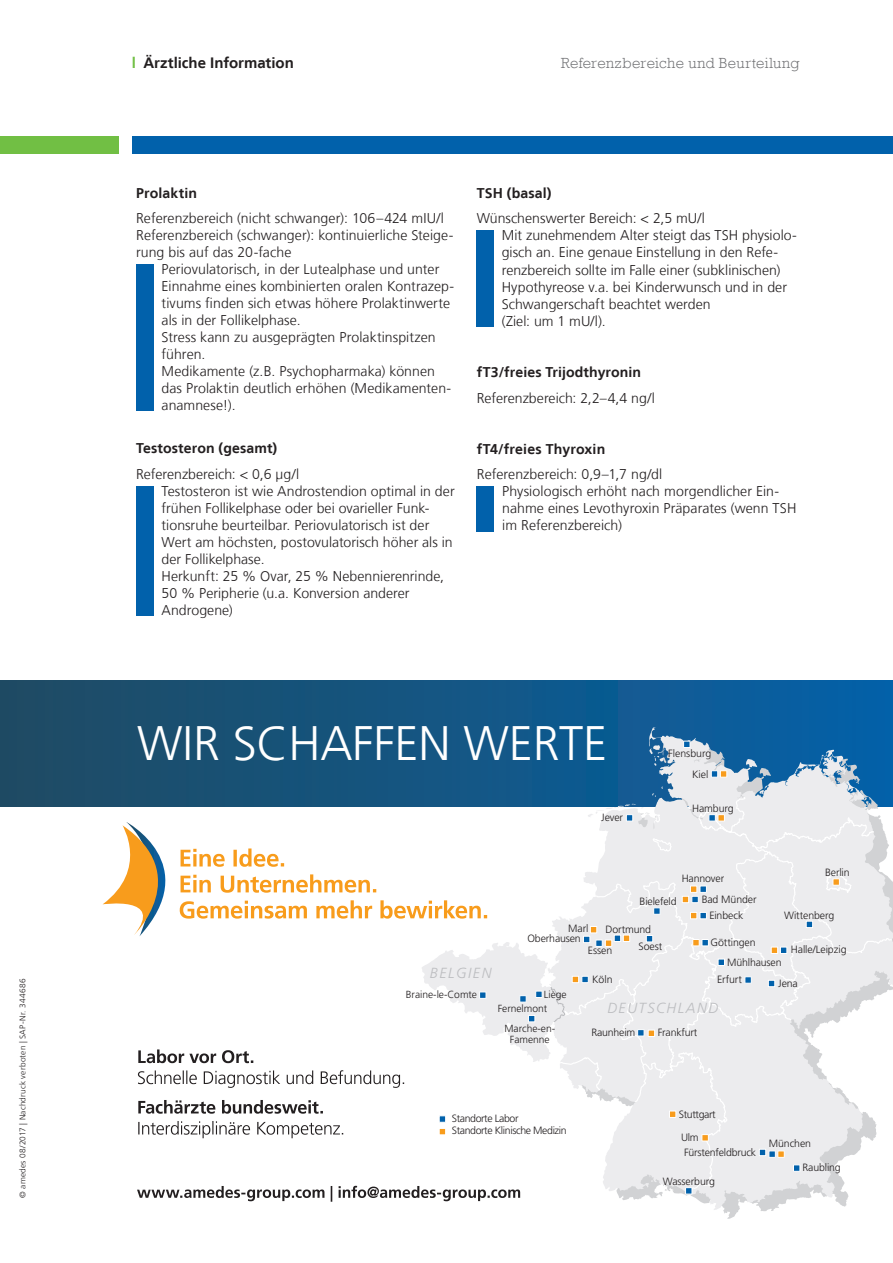
<style>
.page{position:relative;width:893px;height:1263px;background:#fff}
.page>*{position:absolute;margin:0;border:0;box-sizing:border-box;transform-origin:0 0}
.t1{font:300 48.15px "Frutiger LT";letter-spacing:-.005em;color:#fff}
.t2{font:300 15px "Rockwell";letter-spacing:.02em;color:#6c6d70}
.t3{font:700 15px "Frutiger LT";color:#231f20}
.t4{font:italic 300 14.7px "Frutiger LT";letter-spacing:.1em;color:#bcbdc0}
.t5{font:300 14.1px/17.1px "Frutiger LT";color:#231f20}
.t6{font:700 14.1px "Frutiger LT";letter-spacing:.01em;color:#231f20}
.t7{font:300 10.5px/20.7px "Frutiger";letter-spacing:-.015em;color:#231f20}
.t8{font:300 10.5px/12.8px "Frutiger";letter-spacing:-.035em;color:#231f20}
.t9{font:300 10.35px/10.9px "Frutiger";color:#231f20;text-align:center}
.t10{font:300 8.25px "Frutiger LT";letter-spacing:.03em;color:#231f20}
.s1{color:#71bf44}
</style>
<div class="page">
<div style="left:132px;top:136px;width:761px;height:17px;background:#0161ab"></div>
<div style="left:0;top:136px;width:119px;height:17px;background:#71bf44"></div>
<div style="left:136px;top:486px;width:17px;height:129px;background:#0161ab"></div>
<div style="left:476px;top:230px;width:17px;height:96px;background:#0161ab"></div>
<div style="left:477px;top:486px;width:17px;height:45px;background:#0161ab"></div>
<div style="left:136px;top:264px;width:17px;height:146px;background:#0161ab"></div>
<div style="left:0;top:680px;width:893px;height:126px;background:linear-gradient(to right,#204b62,#0661a8)"></div>
<svg style="left:137px;top:1186px;width:383px;height:16px"></svg>
<svg style="left:138px;top:1121px;width:205px;height:17px"></svg>
<svg style="left:138px;top:1100px;width:185px;height:14px"></svg>
<svg style="left:138px;top:1070px;width:266px;height:18px"></svg>
<svg style="left:138px;top:1049px;width:115px;height:14px"></svg>
<svg style="left:547px;top:727px;width:346px;height:483px"></svg>
<svg style="left:588px;top:786px;width:88px;height:10px"></svg>
<svg style="left:649px;top:745px;width:29px;height:30px"></svg>
<svg style="left:816px;top:750px;width:62px;height:46px;background:#689bc2"></svg>
<svg style="left:559px;top:796px;width:334px;height:398px"></svg>
<svg style="left:422px;top:942px;width:144px;height:120px"></svg>
<div style="left:833px;top:878px;width:7px;height:7px;background:#f89c1c;border:1px solid #fff"></div>
<div style="left:581px;top:976px;width:8px;height:7px;background:#0161ab;border:1px solid #fff"></div>
<div style="left:583px;top:936px;width:7px;height:7px;background:#0161ab;border:1px solid #fff"></div>
<div style="left:595px;top:940px;width:8px;height:7px;background:#0161ab;border:1px solid #fff"></div>
<div style="left:614px;top:935px;width:7px;height:7px;background:#0161ab;border:1px solid #fff"></div>
<div style="left:653px;top:907px;width:7px;height:8px;background:#0161ab;border:1px solid #fff"></div>
<div style="left:691px;top:896px;width:8px;height:7px;background:#0161ab;border:1px solid #fff"></div>
<div style="left:700px;top:886px;width:7px;height:7px;background:#0161ab;border:1px solid #fff"></div>
<div style="left:626px;top:814px;width:7px;height:7px;background:#0161ab;border:1px solid #fff"></div>
<div style="left:708px;top:814px;width:8px;height:7px;background:#0161ab;border:1px solid #fff"></div>
<div style="left:711px;top:770px;width:7px;height:7px;background:#0161ab;border:1px solid #fff"></div>
<div style="left:806px;top:921px;width:7px;height:7px;background:#0161ab;border:1px solid #fff"></div>
<div style="left:780px;top:947px;width:7px;height:7px;background:#0161ab;border:1px solid #fff"></div>
<div style="left:768px;top:980px;width:7px;height:7px;background:#0161ab;border:1px solid #fff"></div>
<div style="left:744px;top:976px;width:8px;height:7px;background:#0161ab;border:1px solid #fff"></div>
<div style="left:718px;top:959px;width:7px;height:7px;background:#0161ab;border:1px solid #fff"></div>
<div style="left:637px;top:1029px;width:7px;height:7px;background:#0161ab;border:1px solid #fff"></div>
<div style="left:759px;top:1149px;width:7px;height:7px;background:#0161ab;border:1px solid #fff"></div>
<div style="left:769px;top:1150px;width:7px;height:8px;background:#0161ab;border:1px solid #fff"></div>
<div style="left:793px;top:1164px;width:7px;height:8px;background:#0161ab;border:1px solid #fff"></div>
<div style="left:685px;top:1187px;width:7px;height:7px;background:#0161ab;border:1px solid #fff"></div>
<div style="left:700px;top:912px;width:7px;height:7px;background:#0161ab;border:1px solid #fff"></div>
<div style="left:702px;top:939px;width:7px;height:7px;background:#0161ab;border:1px solid #fff"></div>
<div style="left:683px;top:741px;width:7px;height:7px;background:#0161ab;border:1px solid #fff"></div>
<div style="left:519px;top:995px;width:7px;height:7px;background:#0161ab;border:1px solid #fff"></div>
<div style="left:535px;top:991px;width:7px;height:7px;background:#0161ab;border:1px solid #fff"></div>
<div style="left:528px;top:1015px;width:7px;height:7px;background:#0161ab;border:1px solid #fff"></div>
<div style="left:479px;top:991px;width:7px;height:8px;background:#0161ab;border:1px solid #fff"></div>
<div style="left:720px;top:770px;width:7px;height:7px;background:#f89c1c;border:1px solid #fff"></div>
<div style="left:718px;top:814px;width:7px;height:7px;background:#f89c1c;border:1px solid #fff"></div>
<div style="left:771px;top:947px;width:7px;height:7px;background:#f89c1c;border:1px solid #fff"></div>
<div style="left:692px;top:939px;width:7px;height:7px;background:#f89c1c;border:1px solid #fff"></div>
<div style="left:690px;top:886px;width:7px;height:7px;background:#f89c1c;border:1px solid #fff"></div>
<div style="left:682px;top:896px;width:7px;height:7px;background:#f89c1c;border:1px solid #fff"></div>
<div style="left:690px;top:912px;width:7px;height:7px;background:#f89c1c;border:1px solid #fff"></div>
<div style="left:623px;top:935px;width:7px;height:7px;background:#f89c1c;border:1px solid #fff"></div>
<div style="left:605px;top:940px;width:7px;height:7px;background:#f89c1c;border:1px solid #fff"></div>
<div style="left:590px;top:926px;width:7px;height:7px;background:#f89c1c;border:1px solid #fff"></div>
<div style="left:572px;top:976px;width:7px;height:7px;background:#f89c1c;border:1px solid #fff"></div>
<div style="left:648px;top:1030px;width:7px;height:7px;background:#f89c1c;border:1px solid #fff"></div>
<div style="left:777px;top:1150px;width:8px;height:8px;background:#f89c1c;border:1px solid #fff"></div>
<div style="left:702px;top:1134px;width:7px;height:7px;background:#f89c1c;border:1px solid #fff"></div>
<div style="left:669px;top:1111px;width:7px;height:7px;background:#f89c1c;border:1px solid #fff"></div>
<div style="left:439px;top:1115px;width:7px;height:7px;background:#0161ab;border:1px solid #fff"></div>
<div style="left:439px;top:1128px;width:7px;height:7px;background:#f89c1c;border:1px solid #fff"></div>
<div style="left:646px;top:935px;width:7px;height:7px;background:#0161ab;border:1px solid #fff"></div>
<svg style="left:103px;top:822px;width:384px;height:114px"></svg>
<p class="t10" style="left:18px;top:1198px;width:221px;rotate:-90deg">© amedes 08/2017 | Nachdruck verboten | SAP-Nr. 344686</p>
<p class="t3" style="left:132px;top:54px;width:164px"><span class="s1">l</span> Ärztliche Information</p>
<p class="t2" style="left:561px;top:52px;width:240px">Referenzbereiche und Beurteilung</p>
<p class="t6" style="left:136px;top:184px;width:63px">Prolaktin</p>
<p class="t5" style="left:136px;top:210px;width:319px">Referenzbereich (nicht schwanger): 106–424 mIU/l<br>Referenzbereich (schwanger): kontinuierliche Steige&shy;rung bis auf das 20-fache</p>
<p class="t5" style="left:162px;top:261px;width:294px">Periovulatorisch, in der Lutealphase und unter Einnahme eines kombinierten oralen Kontrazep&shy;tivums finden sich etwas höhere Prolaktinwerte als in der Follikelphase.<br>Stress kann zu ausgeprägten Prolaktinspitzen führen.<br>Medikamente (z.B. Psychopharmaka) können das Prolaktin deutlich erhöhen (Medikamenten&shy;anamnese!).</p>
<p class="t6" style="left:136px;top:440px;width:143px">Testosteron (gesamt)</p>
<p class="t5" style="left:162px;top:465px;width:295px;text-indent:-26px">Referenzbereich: &lt; 0,6 μg/l<br>Testosteron ist wie Androstendion optimal in der frühen Follikelphase oder bei ovarieller Funk&shy;tionsruhe beurteilbar. Periovulatorisch ist der Wert am höchsten, postovulatorisch höher als in der Follikelphase.<br>Herkunft: 25 % Ovar, 25 % Nebennierenrinde, 50 % Peripherie (u.a. Konversion anderer Androgene)</p>
<p class="t6" style="left:477px;top:184px;width:76px">TSH (basal)</p>
<p class="t5" style="left:502px;top:210px;width:297px;text-indent:-25px">Wünschenswerter Bereich: &lt; 2,5 mU/l<br>Mit zunehmendem Alter steigt das TSH physiolo&shy;gisch an. Eine genaue Einstellung in den Refe&shy;renzbereich sollte im Falle einer (subklinischen)<br>Hypothyreose v.a. bei Kinderwunsch und in der Schwangerschaft beachtet werden<br>(Ziel: um 1 mU/l).</p>
<p class="t6" style="left:477px;top:364px;width:166px">fT3/freies Trijodthyronin</p>
<p class="t5" style="left:477px;top:389px;width:180px">Referenzbereich: 2,2–4,4 ng/l</p>
<p class="t6" style="left:477px;top:441px;width:130px">fT4/freies Thyroxin</p>
<p class="t5" style="left:502px;top:466px;width:296px;text-indent:-26px">Referenzbereich: 0,9–1,7 ng/dl<br>Physiologisch erhöht nach morgendlicher Ein&shy;nahme eines Levothyroxin Präparates (wenn TSH im Referenzbereich)</p>
<h1 class="t1" style="left:137px;top:716px;width:471px">WIR SCHAFFEN WERTE</h1>
<p class="t7" style="left:601px;top:807px;width:23px">Jever</p>
<p class="t7" style="left:668px;top:743px;width:45px">Flensburg</p>
<p class="t7" style="left:692px;top:764px;width:18px">Kiel</p>
<p class="t7" style="left:692px;top:798px;width:43px">Hamburg</p>
<p class="t4" style="left:430px;top:965px;width:63px">BELGIEN</p>
<p class="t7" style="left:825px;top:863px;width:26px">Berlin</p>
<p class="t7" style="left:702px;top:868px;width:56px;text-indent:-20px">Hannover<br>Bad Münder</p>
<p class="t7" style="left:711px;top:932px;width:47px">Göttingen</p>
<p class="t7" style="left:640px;top:891px;width:39px">Bielefeld</p>
<p class="t7" style="left:784px;top:905px;width:52px">Wittenberg</p>
<p class="t7" style="left:709px;top:905px;width:35px">Einbeck</p>
<p class="t7" style="left:727px;top:952px;width:56px">Mühlhausen</p>
<p class="t7" style="left:568px;top:918px;width:22px">Marl</p>
<p class="t7" style="left:588px;top:919px;width:65px;line-height:21.5px;text-indent:18px">Dortmund<br>Essen</p>
<p class="t7" style="left:527px;top:928px;width:55px">Oberhausen</p>
<p class="t7" style="left:638px;top:936px;width:25px">Soest</p>
<p class="t7" style="left:791px;top:940px;width:57px">Halle/Leipzig</p>
<p class="t7" style="left:592px;top:969px;width:22px">Köln</p>
<p class="t7" style="left:717px;top:969px;width:27px">Erfurt</p>
<p class="t7" style="left:778px;top:973px;width:21px">Jena</p>
<p class="t9" style="left:406px;top:989px;width:73px">Braine-le-Comte</p>
<p class="t9" style="left:544px;top:989px;width:24px">Liège</p>
<p class="t9" style="left:504px;top:1023px;width:52px">Marche-en-<br>Famenne</p>
<p class="t7" style="left:658px;top:1022px;width:41px">Frankfurt</p>
<p class="t4" style="left:607px;top:999px;width:112px">DEUTSCHLAND</p>
<p class="t9" style="left:498px;top:1003px;width:51px">Fernelmont</p>
<p class="t7" style="left:591px;top:1022px;width:45px">Raunheim</p>
<p class="t8" style="left:452px;top:1112px;width:116px">Standorte Labor<br>Standorte Klinische Medizin</p>
<p class="t8" style="left:679px;top:1108px;width:38px">Stuttgart</p>
<p class="t7" style="left:681px;top:1127px;width:19px">Ulm</p>
<p class="t7" style="left:684px;top:1142px;width:74px">Fürstenfeldbruck</p>
<p class="t7" style="left:663px;top:1171px;width:54px">Wasserburg</p>
<p class="t7" style="left:769px;top:1133px;width:44px">München</p>
<p class="t7" style="left:802px;top:1157px;width:40px">Raubling</p>
</div>
